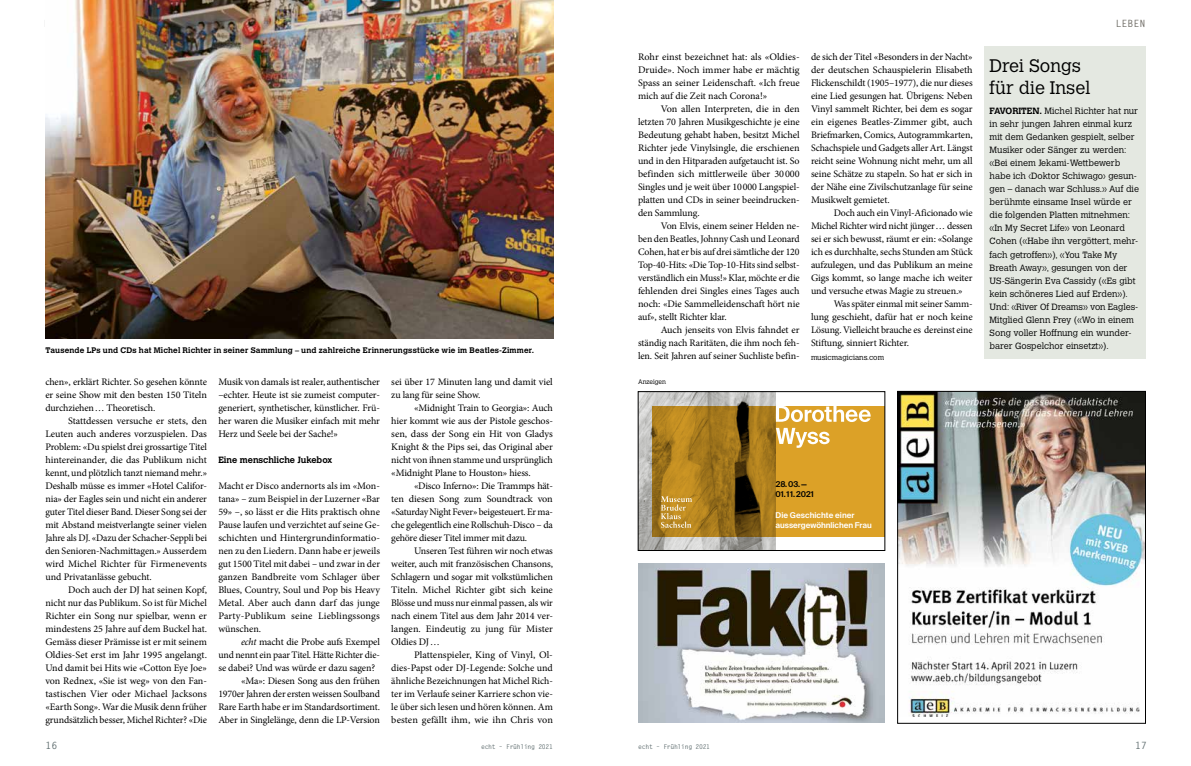
<style>
.page{position:relative;width:1191px;height:766px;background:#fff}
.page>*{position:absolute;margin:0;border:0;box-sizing:border-box;transform-origin:0 0}
.t1{font:300 18px/22px "Calvert MT Std";color:#000}
.t2{font:10px/13px "Minion Pro";letter-spacing:-.01em;color:#000;text-align:justify}
.t3{font:700 10px "Letter Gothic Std";color:#6d6a63}
.t4{font:700 10px "Letter Gothic Std";color:#5e6c6e}
.t5{font:300 9px/13px "Calvert MT Std";color:#000}
.t6{font:700 9px "Calvert MT Std";color:#000}
.t7{font:700 8px "Calvert MT Std";letter-spacing:.02em;color:#000}
.t8{font:600 8px/10.3px "Suisse Intl";color:#fff}
.t9{font:600 8px/10.3px "Suisse Intl";color:#000}
.t10{font:300 7.5px "Calvert MT Std";color:#000}
.t11{font:700 6.5px "Letter Gothic Std";letter-spacing:-.05em;color:#5e6c6e}
.t12{font:300 6.5px "Calvert MT Std";color:#000}
.s1{font-style:italic}
.s2{font-weight:700}
</style>
<div class="page">
<img style="left:45px;top:0;width:508px;height:338px">
<div style="left:984px;top:47px;width:161px;height:312px;background:#e4e8e1"></div>
<img style="left:899px;top:393px;width:244px;height:323px">
<div style="left:897px;top:391px;width:248px;height:332px;border:1px solid #000"></div>
<img style="left:640px;top:393px;width:136px;height:155px">
<svg style="left:652px;top:405px;width:231px;height:131px;background:#b58420"></svg>
<svg style="left:776px;top:428px;width:53px;height:19px"></svg>
<svg style="left:776px;top:405px;width:94px;height:17px"></svg>
<svg style="left:661px;top:496px;width:31px;height:31px"></svg>
<div style="left:638px;top:391px;width:247px;height:159px;border:1px solid #000"></div>
<img style="left:638px;top:563px;width:247px;height:159px">
<p class="t7" style="left:45px;top:345px;width:490px">Tausende LPs und CDs hat Michel Richter in seiner Sammlung – und zahlreiche Erinnerungsstücke wie im Beatles-Zimmer.</p>
<p class="t2" style="left:45px;top:375px;width:163px">chen», erklärt Richter. So gesehen könnte er seine Show mit den besten 150 Titeln durchziehen… Theoretisch.</p>
<p class="t2" style="left:45px;top:414px;width:163px;text-indent:23px">Stattdessen versuche er stets, den Leuten auch anderes vorzuspielen. Das Problem: «Du spielst drei grossartige Titel hintereinander, die das Publikum nicht kennt, und plötzlich tanzt niemand mehr.» Deshalb müsse es immer «Hotel Califor&shy;nia» der Eagles sein und nicht ein anderer guter Titel dieser Band. Dieser Song sei der mit Abstand meistverlangte seiner vielen Jahre als DJ. «Dazu der Schacher-Seppli bei den Senioren-Nachmittagen.» Ausserdem wird Michel Richter für Firmenevents und Privatanlässe gebucht.</p>
<p class="t2" style="left:45px;top:583px;width:163px;text-indent:23px">Doch auch der DJ hat seinen Kopf, nicht nur das Publikum. So ist für Michel Richter ein Song nur spielbar, wenn er mindestens 25 Jahre auf dem Buckel hat.<br>Gemäss dieser Prämisse ist er mit seinem Oldies-Set erst im Jahr 1995 angelangt.<br>Und damit bei Hits wie «Cotton Eye Joe» von Rednex, «Sie ist weg» von den Fan&shy;tastischen Vier oder Michael Jacksons «Earth Song». War die Musik denn früher grundsätzlich besser, Michel Richter? «Die</p>
<p class="t2" style="left:218px;top:375px;width:163px">Musik von damals ist realer, authentischer –echter. Heute ist sie zumeist computer&shy;generiert, synthetischer, künstlicher. Frü&shy;her waren die Musiker einfach mit mehr Herz und Seele bei der Sache!»</p>
<p class="t6" style="left:218px;top:454px;width:115px">Eine menschliche Jukebox</p>
<p class="t2" style="left:218px;top:479px;width:163px">Macht er Disco andernorts als im «Mon&shy;tana» – zum Beispiel in der Luzerner «Bar 59» –, so lässt er die Hits praktisch ohne Pause laufen und verzichtet auf seine Ge&shy;schichten und Hintergrundinformatio&shy;nen zu den Liedern. Dann habe er jeweils gut 1500 Titel mit dabei – und zwar in der ganzen Bandbreite vom Schlager über Blues, Country, Soul und Pop bis Heavy Metal. Aber auch dann darf das junge Party-Publikum seine Lieblingssongs wünschen.</p>
<p class="t2" style="left:241px;top:635px;width:140px"><span class="s1">echt</span> macht die Probe aufs Exempel</p>
<p class="t2" style="left:218px;top:648px;width:163px">und nennt ein paar Titel. Hätte Richter die-</p>
<p class="t2" style="left:218px;top:661px;width:158px">se dabei? Und was würde er dazu sagen?</p>
<p class="t2" style="left:241px;top:674px;width:140px">«Ma»: Diesen Song aus den frühen</p>
<p class="t2" style="left:218px;top:687px;width:163px">1970er Jahren der ersten weissen Soulband</p>
<p class="t2" style="left:218px;top:700px;width:163px">Rare Earth habe er im Standardsortiment.</p>
<p class="t2" style="left:218px;top:713px;width:163px">Aber in Singlelänge, denn die LP-Version</p>
<p class="t2" style="left:391px;top:375px;width:163px">sei über 17 Minuten lang und damit viel zu lang für seine Show.</p>
<p class="t2" style="left:391px;top:401px;width:163px;text-indent:23px">«Midnight Train to Georgia»: Auch hier kommt wie aus der Pistole geschos&shy;sen, dass der Song ein Hit von Gladys Knight &amp; the Pips sei, das Original aber nicht von ihnen stamme und ursprünglich «Midnight Plane to Houston» hiess.</p>
<p class="t2" style="left:391px;top:479px;width:163px;text-indent:23px">«Disco Inferno»: Die Trammps hät&shy;ten diesen Song zum Soundtrack von «Saturday Night Fever» beigesteuert. Er ma&shy;che gelegentlich eine Rollschuh-Disco – da gehöre dieser Titel immer mit dazu.</p>
<p class="t2" style="left:391px;top:544px;width:163px;text-indent:23px">Unseren Test führen wir noch etwas weiter, auch mit französischen Chansons, Schlagern und sogar mit volkstümlichen Titeln. Michel Richter gibt sich keine Blösse und muss nur einmal passen, als wir nach einem Titel aus dem Jahr 2014 ver&shy;langen. Eindeutig zu jung für Mister Oldies DJ…</p>
<p class="t2" style="left:391px;top:648px;width:163px;text-indent:23px">Plattenspieler, King of Vinyl, Ol&shy;dies-Papst oder DJ-Legende: Solche und ähnliche Bezeichnungen hat Michel Rich&shy;ter im Verlaufe seiner Karriere schon vie&shy;le über sich lesen und hören können. Am besten gefällt ihm, wie ihn Chris von</p>
<p class="t4" style="left:45px;top:739px;width:13px">16</p>
<p class="t11" style="left:481px;top:742px;width:73px">echt – Frühling 2021</p>
<p class="t2" style="left:638px;top:50px;width:163px">Rohr einst bezeichnet hat: als «Oldies-Druide». Noch immer habe er mächtig Spass an seiner Leidenschaft. «Ich freue mich auf die Zeit nach Corona!»</p>
<p class="t2" style="left:638px;top:102px;width:163px;text-indent:23px">Von allen Interpreten, die in den letzten 70 Jahren Musikgeschichte je eine Bedeutung gehabt haben, besitzt Michel Richter jede Vinylsingle, die erschienen und in den Hitparaden aufgetaucht ist. So befinden sich mittlerweile über 30000<br>Singles und je weit über 10000 Langspiel&shy;platten und CDs in seiner beeindrucken&shy;den Sammlung.</p>
<p class="t2" style="left:638px;top:219px;width:163px;text-indent:23px">Von Elvis, einem seiner Helden ne&shy;ben den Beatles, Johnny Cash und Leonard Cohen, hat er bis auf drei sämtliche der 120<br>Top-40-Hits: «Die Top-10-Hits sind selbst&shy;verständlich ein Muss!» Klar, möchte er die fehlenden drei Singles eines Tages auch noch: «Die Sammelleidenschaft hört nie auf», stellt Richter klar.</p>
<p class="t2" style="left:638px;top:323px;width:163px;text-indent:23px">Auch jenseits von Elvis fahndet er ständig nach Raritäten, die ihm noch feh&shy;len. Seit Jahren auf seiner Suchliste befin-</p>
<p class="t12" style="left:638px;top:378px;width:30px">Anzeigen</p>
<p class="t2" style="left:811px;top:50px;width:163px">de sich der Titel «Besonders in der Nacht» der deutschen Schauspielerin Elisabeth Flickenschildt (1905–1977), die nur dieses eine Lied gesungen hat. Übrigens: Neben Vinyl sammelt Richter, bei dem es sogar ein eigenes Beatles-Zimmer gibt, auch Briefmarken, Comics, Autogrammkarten, Schachspiele und Gadgets aller Art. Längst reicht seine Wohnung nicht mehr, um all seine Schätze zu stapeln. So hat er sich in der Nähe eine Zivilschutzanlage für seine Musikwelt gemietet.</p>
<p class="t2" style="left:833px;top:206px;width:140px">Doch auch ein Vinyl-Aficionado wie</p>
<p class="t2" style="left:811px;top:219px;width:163px">Michel Richter wird nicht jünger… dessen</p>
<p class="t2" style="left:811px;top:232px;width:163px">sei er sich bewusst, räumt er ein: «Solange</p>
<p class="t2" style="left:811px;top:245px;width:163px">ich es durchhalte, sechs Stunden am Stück</p>
<p class="t2" style="left:811px;top:258px;width:163px">aufzulegen, und das Publikum an meine</p>
<p class="t2" style="left:811px;top:271px;width:163px">Gigs kommt, so lange mache ich weiter</p>
<p class="t2" style="left:811px;top:284px;width:153px">und versuche etwas Magie zu streuen.»</p>
<p class="t2" style="left:833px;top:297px;width:140px">Was später einmal mit seiner Samm-</p>
<p class="t2" style="left:811px;top:310px;width:163px">lung geschieht, dafür hat er noch keine</p>
<p class="t2" style="left:811px;top:323px;width:163px">Lösung. Vielleicht brauche es dereinst eine</p>
<p class="t2" style="left:811px;top:336px;width:99px">Stiftung, sinniert Richter.</p>
<p class="t10" style="left:811px;top:353px;width:75px">musicmagicians.com</p>
<h1 class="t1" style="left:989px;top:55px;width:102px">Drei Songs für die Insel</h1>
<p class="t3" style="left:1115px;top:18px;width:31px">LEBEN</p>
<p class="t5" style="left:989px;top:105px;width:151px"><span class="s2">FAVORITEN.</span> Michel Richter hat nur in sehr jungen Jahren einmal kurz mit dem Gedanken gespielt, selber<br>Musiker oder Sänger zu werden: «Bei einem Jekami-Wettbewerb habe ich ‹Doktor Schiwago› gesun&shy;gen – danach war Schluss.» Auf die berühmte einsame Insel würde er die folgenden Platten mitnehmen: «In My Secret Life» von Leonard<br>Cohen («Habe ihn vergöttert, mehr&shy;fach getroffen»), «You Take My<br>Breath Away», gesungen von der<br>US-Sängerin Eva Cassidy («Es gibt kein schöneres Lied auf Erden»).<br>Und: «River Of Dreams» von Eagles-<br>Mitglied Glenn Frey («Wo in einem<br>Song voller Hoffnung ein wunder&shy;barer Gospelchor einsetzt»).</p>
<p class="t9" style="left:775px;top:478px;width:40px">28.03.—<br>01.11. 2021</p>
<p class="t8" style="left:775px;top:509px;width:98px">Die Geschichte einer aussergewöhnlichen Frau</p>
<p class="t11" style="left:638px;top:742px;width:73px">echt – Frühling 2021</p>
<p class="t4" style="left:1135px;top:739px;width:13px">17</p>
</div>
